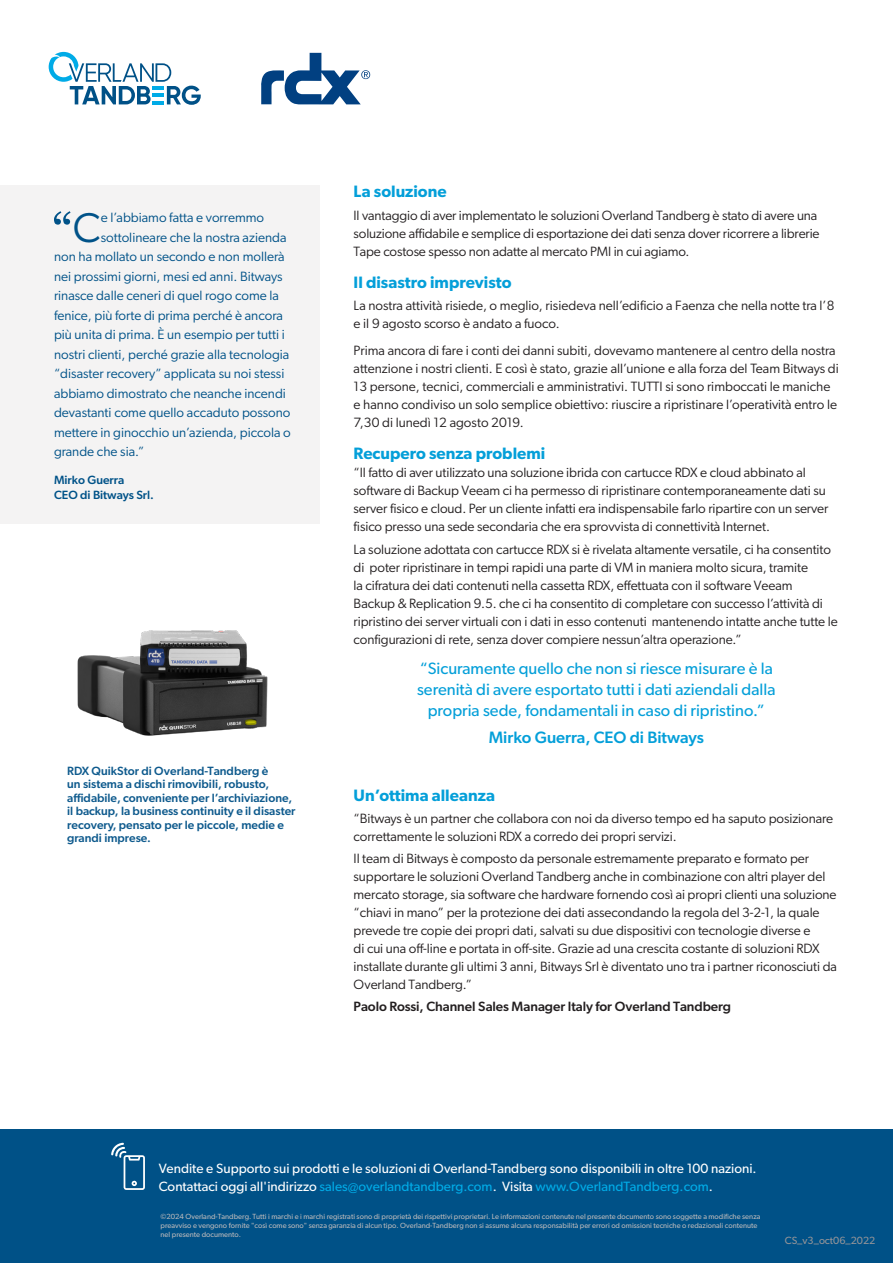
<style>
.page{position:relative;width:893px;height:1263px;background:#fff}
.page>*{position:absolute;margin:0;border:0;box-sizing:border-box;transform-origin:0 0}
.QUOTE{font:50.85px "Georgia";color:#005288}
.t1{font:16.5px/21px "Gibson";color:#049fd9;text-align:center}
.t2{font:600 16.5px "Gibson";color:#049fd9}
.t3{font:500 16.5px "Gibson";color:#049fd9}
.BODY{font:13.5px/18px "Gibson";letter-spacing:-.005em;color:#231f20}
.QUOTE-2{font:13.5px "Gibson";color:#005288}
.t4{font:13.5px/18px "Gibson";color:#fff}
.BODY-2{font:500 13.5px "Gibson";letter-spacing:-.005em;color:#231f20}
.TINY_TABLE{font:500 12px/13.5px "Gibson";color:#0e5a8d}
.t5{font:500 12px "Gibson";color:#005288}
.MICE{font:10.5px "Gibson";color:#949498}
.t6{font:7.5px/9px "Gibson";color:#b9b8ba}
.s1{font-family:"Gibson";font-size:41.7px}
.s2{color:#00abe7}
</style>
<div class="page">
<div style="left:0;top:1129px;width:893px;height:134px;background:#005187"></div>
<svg style="left:261px;top:53px;width:109px;height:51px"></svg>
<svg style="left:49px;top:52px;width:152px;height:53px"></svg>
<svg style="left:111px;top:1143px;width:34px;height:47px"></svg>
<div style="left:0;top:185px;width:320px;height:339px;background:#f4f3f3"></div>
<img style="left:77px;top:630px;width:191px;height:106px">
<p class="QUOTE" style="left:52px;top:201px;width:50px">“<span class="s1">C</span></p>
<p class="QUOTE-2" style="left:101px;top:209px;width:165px">e l’abbiamo fatta e vorremmo</p>
<p class="QUOTE-2" style="left:101px;top:229px;width:187px">sottolineare che la nostra azienda</p>
<p class="QUOTE-2" style="left:54px;top:248px;width:232px">non ha mollato un secondo e non mollerà</p>
<p class="QUOTE-2" style="left:54px;top:268px;width:230px">nei prossimi giorni, mesi ed anni. Bitways</p>
<p class="QUOTE-2" style="left:54px;top:287px;width:226px">rinasce dalle ceneri di quel rogo come la</p>
<p class="QUOTE-2" style="left:54px;top:307px;width:230px">fenice, più forte di prima perché è ancora</p>
<p class="QUOTE-2" style="left:54px;top:326px;width:232px">più unita di prima. È un esempio per tutti i</p>
<p class="QUOTE-2" style="left:54px;top:346px;width:237px">nostri clienti, perché grazie alla tecnologia</p>
<p class="QUOTE-2" style="left:54px;top:365px;width:232px">“disaster recovery” applicata su noi stessi</p>
<p class="QUOTE-2" style="left:54px;top:385px;width:233px">abbiamo dimostrato che neanche incendi</p>
<p class="QUOTE-2" style="left:54px;top:404px;width:238px">devastanti come quello accaduto possono</p>
<p class="QUOTE-2" style="left:54px;top:424px;width:238px">mettere in ginocchio un’azienda, piccola o</p>
<p class="QUOTE-2" style="left:54px;top:443px;width:92px">grande che sia.”</p>
<p class="t5" style="left:54px;top:473px;width:72px">Mirko Guerra</p>
<p class="t5" style="left:54px;top:488px;width:102px">CEO di Bitways Srl.</p>
<p class="TINY_TABLE" style="left:67px;top:763px;width:230px">RDX QuikStor di Overland-Tandberg è<br>un sistema a dischi rimovibili, robusto, affidabile, conveniente per l’archiviazione, il backup, la business continuity e il disaster recovery, pensato per le piccole, medie e grandi imprese.</p>
<h2 class="t2" style="left:354px;top:182px;width:95px">La soluzione</h2>
<h2 class="BODY" style="left:354px;top:206px;width:467px">Il vantaggio di aver implementato le soluzioni Overland Tandberg è stato di avere una soluzione affidabile e semplice di esportazione dei dati senza dover ricorrere a librerie<br>Tape costose spesso non adatte al mercato PMI in cui agiamo.</h2>
<h2 class="t2" style="left:354px;top:273px;width:159px">Il disastro imprevisto</h2>
<p class="BODY" style="left:354px;top:297px;width:482px">La nostra attività risiede, o meglio, risiedeva nell’edificio a Faenza che nella notte tra l’8 e il 9 agosto scorso è andato a fuoco.</p>
<p class="BODY" style="left:354px;top:341px;width:487px">Prima ancora di fare i conti dei danni subiti, dovevamo mantenere al centro della nostra attenzione i nostri clienti. E così è stato, grazie all’unione e alla forza del Team Bitways di 13 persone, tecnici, commerciali e amministrativi. TUTTI si sono rimboccati le maniche e hanno condiviso un solo semplice obiettivo: riuscire a ripristinare l’operatività entro le 7,30 di lunedì 12 agosto 2019.</p>
<h2 class="t2" style="left:354px;top:444px;width:193px">Recupero senza problemi</h2>
<p class="BODY" style="left:354px;top:464px;width:476px">“Il fatto di aver utilizzato una soluzione ibrida con cartucce RDX e cloud abbinato al software di Backup Veeam ci ha permesso di ripristinare contemporaneamente dati su server fisico e cloud. Per un cliente infatti era indispensabile farlo ripartire con un server fisico presso una sede secondaria che era sprovvista di connettività Internet.</p>
<p class="BODY" style="left:354px;top:540px;width:486px">La soluzione adottata con cartucce RDX si è rivelata altamente versatile, ci ha consentito di poter ripristinare in tempi rapidi una parte di VM in maniera molto sicura, tramite<br>la cifratura dei dati contenuti nella cassetta RDX, effettuata con il software Veeam<br>Backup &amp; Replication 9.5. che ci ha consentito di completare con successo l’attività di ripristino dei server virtuali con i dati in esso contenuti mantenendo intatte anche tutte le configurazioni di rete, senza dover compiere nessun’altra operazione.”</p>
<p class="t1" style="left:417px;top:657px;width:360px">“Sicuramente quello che non si riesce misurare è la serenità di avere esportato tutti i dati aziendali dalla propria sede, fondamentali in caso di ripristino.”</p>
<p class="t3" style="left:489px;top:728px;width:216px">Mirko Guerra, CEO di Bitways</p>
<h2 class="t2" style="left:354px;top:785px;width:143px">Un’ottima alleanza</h2>
<p class="BODY" style="left:354px;top:809px;width:481px">“Bitways è un partner che collabora con noi da diverso tempo ed ha saputo posizionare correttamente le soluzioni RDX a corredo dei propri servizi.</p>
<p class="BODY" style="left:354px;top:849px;width:485px">Il team di Bitways è composto da personale estremamente preparato e formato per supportare le soluzioni Overland Tandberg anche in combinazione con altri player del mercato storage, sia software che hardware fornendo così ai propri clienti una soluzione “chiavi in mano” per la protezione dei dati assecondando la regola del 3-2-1, la quale prevede tre copie dei propri dati, salvati su due dispositivi con tecnologie diverse e<br>di cui una off-line e portata in off-site. Grazie ad una crescita costante di soluzioni RDX installate durante gli ultimi 3 anni, Bitways Srl è diventato uno tra i partner riconosciuti da Overland Tandberg.”</p>
<p class="BODY-2" style="left:354px;top:998px;width:379px">Paolo Rossi, Channel Sales Manager Italy for Overland Tandberg</p>
<p class="t4" style="left:159px;top:1159px;width:599px">Vendite e Supporto sui prodotti e le soluzioni di Overland-Tandberg sono disponibili in oltre 100 nazioni.<br>Contattaci oggi all'indirizzo <span class="s2">sales@overlandtandberg.com</span>. Visita <span class="s2">www.OverlandTandberg.com</span>.</p>
<p class="t6" style="left:161px;top:1211px;width:601px">©2024 Overland-Tandberg. Tutti i marchi e i marchi registrati sono di proprietà dei rispettivi proprietari. Le informazioni contenute nel presente documento sono soggette a modifiche senza preavviso e vengono fornite "così come sono" senza garanzia di alcun tipo. Overland-Tandberg non si assume alcuna responsabilità per errori od omissioni tecniche o redazionali contenute nel presente documento.</p>
<p class="MICE" style="left:785px;top:1234px;width:92px">CS_v3_oct06_2022</p>
</div>
